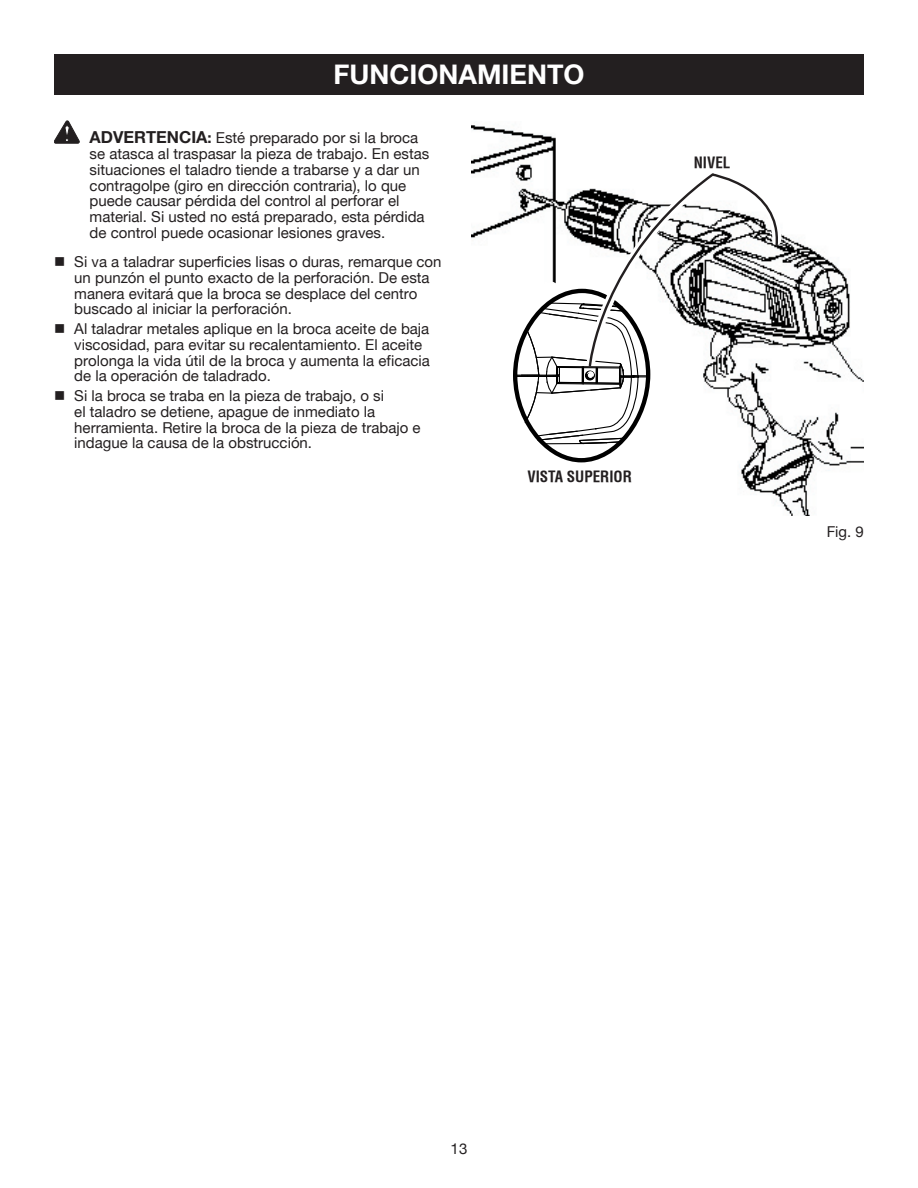
<style>
.page{position:relative;width:918px;height:1188px;background:#fff}
.page>*{position:absolute;margin:0;border:0;box-sizing:border-box;transform-origin:0 0}
.t1{font:700 27px "Helvetica Neue";color:#fff}
.t2{font:15px/15.8px "Helvetica Neue";color:#231f20}
.t3{font:700 condensed 15px "Helvetica";color:#231f20}
.s1{font-weight:700;font-size:16.5px}
.s2{font-weight:700}
</style>
<div class="page">
<div style="left:54px;top:54px;width:810px;height:40px;background:#231f20"></div>
<svg style="left:54px;top:121px;width:25px;height:22px"></svg>
<img style="left:471px;top:125px;width:393px;height:391px">
<svg style="left:513px;top:170px;width:272px;height:346px"></svg>
<h1 class="t1" style="left:334px;top:58px;width:252px">FUNCIONAMIENTO</h1>
<p class="t2" style="left:90px;top:130px;width:341px"><span class="s1">ADVERTENCIA</span><span class="s2">:</span> Esté preparado por si la broca se atasca al traspasar la pieza de trabajo. En estas situaciones el taladro tiende a trabarse y a dar un contragolpe (giro en dirección contraria), lo que puede causar pérdida del control al perforar el material. Si usted no está preparado, esta pérdida de control puede ocasionar lesiones graves.</p>
<p class="t2" style="left:74px;top:254px;width:369px;text-indent:-20px">■ Si va a taladrar superficies lisas o duras, remarque con un punzón el punto exacto de la perforación. De esta manera evitará que la broca se desplace del centro buscado al iniciar la perforación.</p>
<p class="t2" style="left:74px;top:321px;width:357px;text-indent:-20px">■ Al taladrar metales aplique en la broca aceite de baja viscosidad, para evitar su recalentamiento. El aceite prolonga la vida útil de la broca y aumenta la eficacia de la operación de taladrado.</p>
<p class="t2" style="left:74px;top:388px;width:348px;text-indent:-20px">■ Si la broca se traba en la pieza de trabajo, o si<br>el taladro se detiene, apague de inmediato la herramienta. Retire la broca de la pieza de trabajo e indague la causa de la obstrucción.</p>
<p class="t3" style="left:527px;top:467px;width:106px">VISTA SUPERIOR</p>
<p class="t3" style="left:694px;top:154px;width:38px">NIVEL</p>
<p class="t2" style="left:827px;top:523px;width:39px">Fig. 9</p>
<p class="t2" style="left:451px;top:1140px;width:18px">13</p>
</div>
